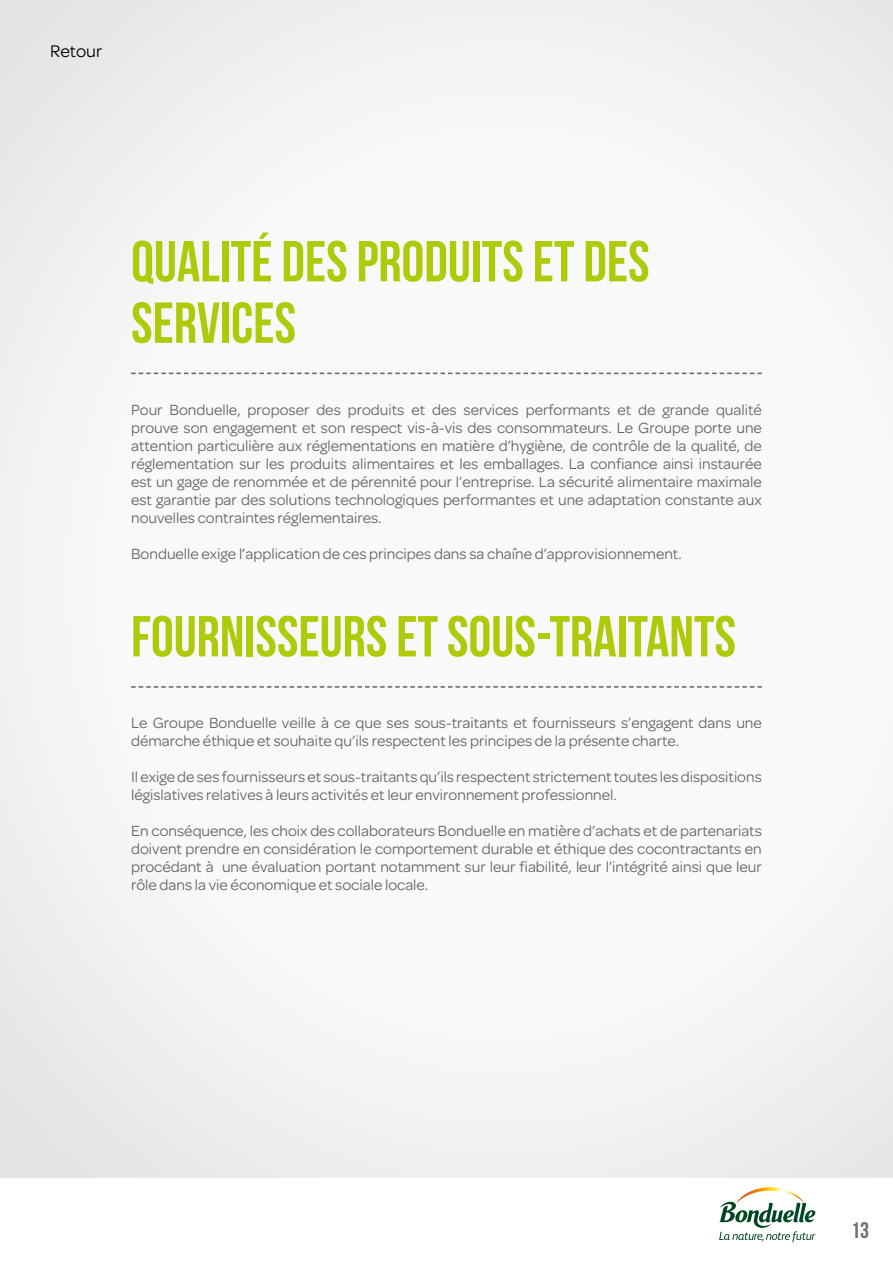
<style>
.page{position:relative;width:893px;height:1263px;background:#fff}
.page>*{position:absolute;margin:0;border:0;box-sizing:border-box;transform-origin:0 0}
.t1{font:57.6px/61.5px "Bebas Neue";color:#afca0b}
.t2{font:22.5px "Bebas Neue";color:#706f6f}
.t3{font:18px "Omnes";color:#000}
.t4{font:15.75px/18px "Omnes";color:#646363;text-align:justify}
</style>
<div class="page">
<div style="left:0;top:0;width:893px;height:1178px;background:linear-gradient(to right,#f3f3f3,#f8f8f8)"></div>
<svg style="left:719px;top:1187px;width:96px;height:55px"></svg>
<svg style="left:131px;top:373px;width:631px;height:1px"></svg>
<svg style="left:131px;top:686px;width:631px;height:2px"></svg>
<p class="t3" style="left:50px;top:41px;width:54px">Retour</p>
<h1 class="t1" style="left:131px;top:230px;width:520px">QUALITÉ DES PRODUITS ET DES<br>SERVICES</h1>
<p class="t4" style="left:131px;top:401px;width:632px">Pour Bonduelle, proposer des produits et des services performants et de grande qualité prouve son engagement et son respect vis-à-vis des consommateurs. Le Groupe porte une attention particulière aux réglementations en matière d’hygiène, de contrôle de la qualité, de réglementation sur les produits alimentaires et les emballages. La confiance ainsi instaurée est un gage de renommée et de pérennité pour l’entreprise. La sécurité alimentaire maximale est garantie par des solutions technologiques performantes et une adaptation constante aux nouvelles contraintes réglementaires.</p>
<p class="t4" style="left:131px;top:545px;width:552px">Bonduelle exige l’application de ces principes dans sa chaîne d’approvisionnement.</p>
<h1 class="t1" style="left:131px;top:605px;width:606px">FOURNISSEURS ET SOUS-TRAITANTS</h1>
<p class="t4" style="left:131px;top:714px;width:632px">Le Groupe Bonduelle veille à ce que ses sous-traitants et fournisseurs s’engagent dans une démarche éthique et souhaite qu’ils respectent les principes de la présente charte.</p>
<p class="t4" style="left:131px;top:768px;width:632px">Il exige de ses fournisseurs et sous-traitants qu’ils respectent strictement toutes les dispositions législatives relatives à leurs activités et leur environnement professionnel.</p>
<p class="t4" style="left:131px;top:822px;width:632px">En conséquence, les choix des collaborateurs Bonduelle en matière d’achats et de partenariats doivent prendre en considération le comportement durable et éthique des cocontractants en procédant à une évaluation portant notamment sur leur fiabilité, leur l’intégrité ainsi que leur rôle dans la vie économique et sociale locale.</p>
<h2 class="t2" style="left:851px;top:1218px;width:19px">13</h2>
</div>
